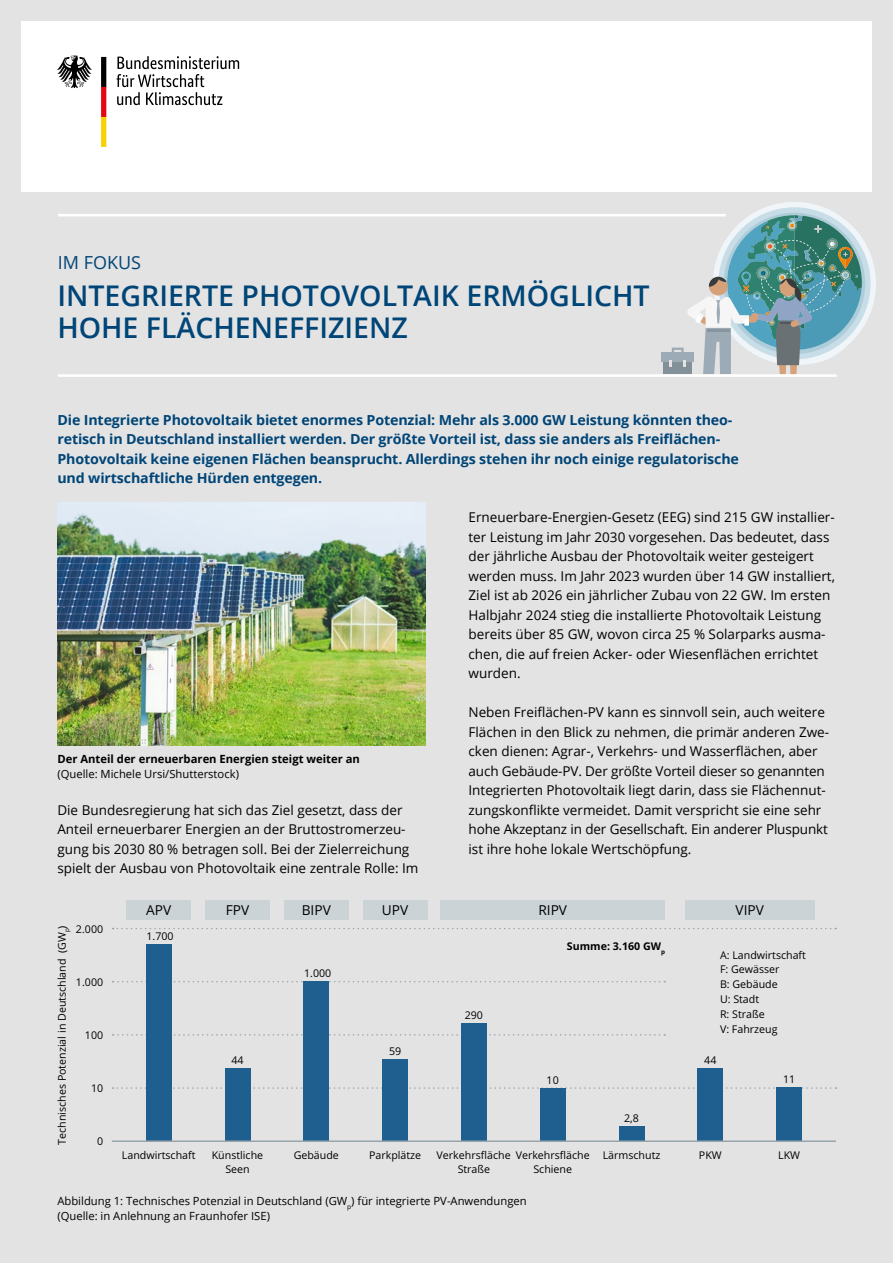
<style>
.page{position:relative;width:893px;height:1263px;background:#e3e3e3}
.page>*{position:absolute;margin:0;border:0;box-sizing:border-box;transform-origin:0 0}
.H1_OpenSans_Semibold_21pt{font:600 28.5px/31.5px "Open Sans";color:#004577}
.H1_Overline_OpenSans_Reg_12pt{font:18px "Open Sans";color:#004577}
.P_Introtext_OpenSans_Bold_9pt{font:700 13.8px/19.5px "Open Sans";letter-spacing:-.01em;color:#004577}
.t1{font:13.65px "Open Sans";color:#000}
.P_Copy_OpenSans_Reg_9pt{font:13.5px/19.5px "Open Sans";color:#000}
.t2{font:11.25px/15px "Open Sans";color:#000}
.t3{font:700 11.25px/15px "Open Sans";color:#000}
.t4{font:10.65px/15px "Open Sans";color:#000}
.t5{font:700 10.65px "Open Sans";color:#000}
.t6{font:6.15px "Open Sans";color:#000}
.s1{font-weight:400}
</style>
<div class="page">
<div style="left:21px;top:21px;width:851px;height:170px;background:#fff"></div>
<div style="left:663px;top:362px;width:29px;height:12px;background:#829097"></div>
<div style="left:661px;top:352px;width:33px;height:10px;background:#9cabb5"></div>
<svg style="left:669px;top:202px;width:207px;height:172px"></svg>
<svg style="left:117px;top:56px;width:122px;height:49px"></svg>
<svg style="left:57px;top:55px;width:35px;height:33px"></svg>
<svg style="left:101px;top:57px;width:5px;height:90px"></svg>
<hr style="left:58px;top:214px;width:668px;height:2px;background:#fff">
<hr style="left:58px;top:374px;width:779px;height:3px;background:#fff">
<img style="left:57px;top:502px;width:369px;height:243px">
<svg style="left:113px;top:928px;width:723px;height:1px"></svg>
<svg style="left:113px;top:981px;width:552px;height:1px"></svg>
<svg style="left:113px;top:1034px;width:552px;height:2px"></svg>
<svg style="left:113px;top:1087px;width:723px;height:2px"></svg>
<div style="left:461px;top:1024px;width:26px;height:117px;background:#1e5f90"></div>
<div style="left:540px;top:1088px;width:26px;height:53px;background:#1e5f90"></div>
<div style="left:619px;top:1126px;width:25px;height:15px;background:#1e5f90"></div>
<div style="left:697px;top:1068px;width:26px;height:73px;background:#1e5f90"></div>
<div style="left:776px;top:1087px;width:26px;height:54px;background:#1e5f90"></div>
<div style="left:146px;top:944px;width:26px;height:197px;background:#1e5f90"></div>
<div style="left:225px;top:1068px;width:25px;height:73px;background:#1e5f90"></div>
<div style="left:382px;top:1059px;width:26px;height:82px;background:#1e5f90"></div>
<div style="left:303px;top:982px;width:26px;height:159px;background:#1e5f90"></div>
<hr style="left:112px;top:1140px;width:724px;height:2px;background:#99a5ad">
<div style="left:126px;top:900px;width:65px;height:19px;background:#cbd3d7"></div>
<div style="left:205px;top:900px;width:65px;height:19px;background:#cbd3d7"></div>
<div style="left:363px;top:900px;width:64px;height:19px;background:#cbd3d7"></div>
<div style="left:440px;top:900px;width:225px;height:19px;background:#cbd3d7"></div>
<div style="left:685px;top:900px;width:130px;height:19px;background:#cbd3d7"></div>
<div style="left:284px;top:900px;width:65px;height:19px;background:#cbd3d7"></div>
<h1 class="H1_Overline_OpenSans_Reg_12pt" style="left:58px;top:250px;width:85px">IM FOKUS</h1>
<h1 class="H1_OpenSans_Semibold_21pt" style="left:57px;top:280px;width:594px">INTEGRIERTE PHOTOVOLTAIK ERMÖGLICHT<br>HOHE FLÄCHENEFFIZIENZ</h1>
<p class="P_Introtext_OpenSans_Bold_9pt" style="left:57px;top:409px;width:683px">Die Integrierte Photovoltaik bietet enormes Potenzial: Mehr als 3.000 GW Leistung könnten theo&shy;retisch in Deutschland installiert werden. Der größte Vorteil ist, dass sie anders als Freiflächen-Photovoltaik keine eigenen Flächen beansprucht. Allerdings stehen ihr noch einige regulatorische und wirtschaftliche Hürden entgegen.</p>
<p class="t3" style="left:57px;top:751px;width:304px">Der Anteil der erneuerbaren Energien steigt weiter an <span class="s1">(Quelle: Michele Ursi/Shutterstock)</span></p>
<p class="P_Copy_OpenSans_Reg_9pt" style="left:57px;top:800px;width:363px">Die Bundesregierung hat sich das Ziel gesetzt, dass der Anteil erneuerbarer Energien an der Bruttostromerzeu&shy;gung bis 2030 80 % betragen soll. Bei der Zielerreichung spielt der Ausbau von Photovoltaik eine zentrale Rolle: Im</p>
<p class="P_Copy_OpenSans_Reg_9pt" style="left:469px;top:507px;width:368px">Erneuerbare-Energien-Gesetz (EEG) sind 215 GW installier&shy;ter Leistung im Jahr 2030 vorgesehen. Das bedeutet, dass der jährliche Ausbau der Photovoltaik weiter gesteigert werden muss. Im Jahr 2023 wurden über 14 GW installiert, Ziel ist ab 2026 ein jährlicher Zubau von 22 GW. Im ersten Halbjahr 2024 stieg die installierte Photovoltaik Leistung bereits über 85 GW, wovon circa 25 % Solarparks ausma&shy;chen, die auf freien Acker- oder Wiesenflächen errichtet wurden.</p>
<p class="P_Copy_OpenSans_Reg_9pt" style="left:469px;top:702px;width:362px">Neben Freiflächen-PV kann es sinnvoll sein, auch weitere Flächen in den Blick zu nehmen, die primär anderen Zwe&shy;cken dienen: Agrar-, Verkehrs- und Wasserflächen, aber auch Gebäude-PV. Der größte Vorteil dieser so genannten Integrierten Photovoltaik liegt darin, dass sie Flächennut&shy;zungskonflikte vermeidet. Damit verspricht sie eine sehr hohe Akzeptanz in der Gesellschaft. Ein anderer Pluspunkt ist ihre hohe lokale Wertschöpfung.</p>
<p class="t4" style="left:76px;top:921px;width:29px">2.000</p>
<p class="t6" style="left:63px;top:932px;width:8px;rotate:-90deg">p<sup>)</sup></p>
<p class="t4" style="left:54px;top:1145px;width:214px;rotate:-90deg">Technisches Potenzial in Deutschland (GW</p>
<p class="t4" style="left:76px;top:974px;width:29px">1.000</p>
<p class="t4" style="left:85px;top:1027px;width:20px">100</p>
<p class="t4" style="left:91px;top:1080px;width:14px">10</p>
<p class="t4" style="left:97px;top:1134px;width:8px">0</p>
<p class="t1" style="left:146px;top:900px;width:27px">APV</p>
<p class="t1" style="left:226px;top:900px;width:25px">FPV</p>
<p class="t1" style="left:302px;top:900px;width:31px">BIPV</p>
<p class="t1" style="left:382px;top:900px;width:28px">UPV</p>
<p class="t1" style="left:538px;top:900px;width:30px">RIPV</p>
<p class="t1" style="left:736px;top:900px;width:30px">VIPV</p>
<p class="t4" style="left:147px;top:928px;width:29px">1.700</p>
<p class="t4" style="left:231px;top:1052px;width:14px">44</p>
<p class="t4" style="left:304px;top:966px;width:29px">1.000</p>
<p class="t4" style="left:389px;top:1043px;width:14px">59</p>
<p class="t4" style="left:465px;top:1008px;width:20px">290</p>
<p class="t5" style="left:567px;top:939px;width:100px">Summe: 3.160 GW<sub>p</sub></p>
<p class="t4" style="left:547px;top:1072px;width:14px">10</p>
<p class="t4" style="left:720px;top:947px;width:87px">A: Landwirtschaft<br>F: Gewässer<br>B: Gebäude<br>U: Stadt<br>R: Straße<br>V: Fahrzeug</p>
<p class="t4" style="left:704px;top:1052px;width:14px">44</p>
<p class="t4" style="left:783px;top:1071px;width:14px">11</p>
<p class="t4" style="left:624px;top:1110px;width:16px">2,8</p>
<p class="t4" style="left:603px;top:1147px;width:59px">Lärmschutz</p>
<p class="t4" style="left:122px;top:1147px;width:75px">Landwirtschaft</p>
<p class="t4" style="left:778px;top:1147px;width:23px">LKW</p>
<p class="t4" style="left:437px;top:1147px;width:155px">Verkehrsfläche Verkehrsfläche</p>
<p class="t4" style="left:212px;top:1148px;width:53px;line-height:13.6px;text-align:center">Künstliche<br>Seen</p>
<p class="t4" style="left:369px;top:1147px;width:54px">Parkplätze</p>
<p class="t4" style="left:294px;top:1147px;width:47px">Gebäude</p>
<p class="t4" style="left:699px;top:1147px;width:24px">PKW</p>
<p class="t4" style="left:458px;top:1161px;width:34px">Straße</p>
<p class="t4" style="left:533px;top:1161px;width:40px">Schiene</p>
<p class="t2" style="left:57px;top:1193px;width:471px">Abbildung 1: Technisches Potenzial in Deutschland (GW<sub>p</sub>) für integrierte PV-Anwendungen (Quelle: in Anlehnung an Fraunhofer ISE)</p>
</div>
